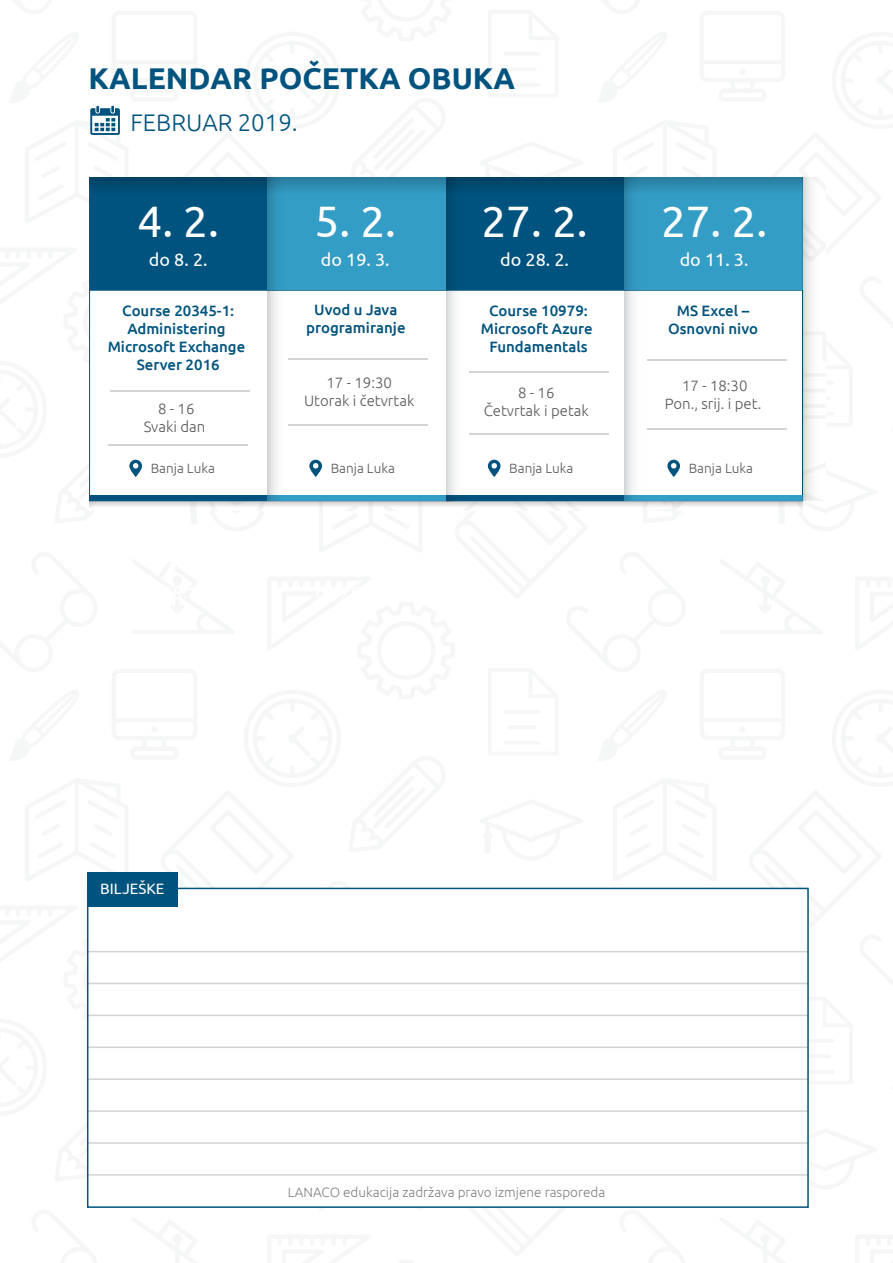
<style>
.page{position:relative;width:893px;height:1263px;background:#fff}
.page>*{position:absolute;margin:0;border:0;box-sizing:border-box;transform-origin:0 0}
.t1{font:43.95px "Ubuntu";color:#fff}
.t2{font:700 30px "Ubuntu";color:#00537e}
.t3{font:300 24px "Ubuntu";color:#00537e}
.t4{font:18px "Ubuntu";color:#fff}
.t5{font:500 15px/18px "Ubuntu";color:#00537e;text-align:center}
.t6{font:300 15px/18px "Ubuntu";color:#58595b;text-align:center}
.t7{font:15px "Ubuntu";color:#fff}
.t8{font:300 13.5px "Ubuntu";color:#808285}
.t9{font:300 13.5px "Ubuntu";color:#58595b}
</style>
<div class="page">
<svg style="left:90px;top:106px;width:30px;height:29px"></svg>
<div style="left:89px;top:290px;width:714px;height:211px;background:#fff;border:1px solid #00537e"></div>
<div style="left:90px;top:178px;width:178px;height:112px;background:#00537e"></div>
<div style="left:268px;top:178px;width:178px;height:112px;background:#349dc6"></div>
<div style="left:446px;top:178px;width:178px;height:112px;background:#00537e"></div>
<div style="left:624px;top:178px;width:178px;height:112px;background:#349dc6"></div>
<svg style="left:90px;top:501px;width:713px;height:9px"></svg>
<div style="left:89px;top:496px;width:179px;height:5px;background:#00537e"></div>
<div style="left:268px;top:496px;width:178px;height:5px;background:#349dc6"></div>
<div style="left:446px;top:496px;width:178px;height:5px;background:#00537e"></div>
<div style="left:624px;top:496px;width:179px;height:5px;background:#349dc6"></div>
<svg style="left:90px;top:178px;width:712px;height:23px"></svg>
<svg style="left:624px;top:178px;width:23px;height:323px"></svg>
<svg style="left:446px;top:178px;width:23px;height:323px"></svg>
<svg style="left:268px;top:178px;width:23px;height:323px"></svg>
<hr style="left:110px;top:390px;width:139px;height:2px;background:#d1d3d4">
<hr style="left:109px;top:444px;width:139px;height:2px;background:#d1d3d4">
<hr style="left:647px;top:360px;width:139px;height:1px;background:#d1d3d4">
<hr style="left:469px;top:371px;width:139px;height:2px;background:#d1d3d4">
<hr style="left:289px;top:358px;width:139px;height:2px;background:#d1d3d4">
<hr style="left:289px;top:425px;width:139px;height:1px;background:#d1d3d4">
<hr style="left:469px;top:433px;width:139px;height:1px;background:#d1d3d4">
<hr style="left:647px;top:428px;width:139px;height:2px;background:#d1d3d4">
<svg style="left:129px;top:460px;width:13px;height:17px"></svg>
<svg style="left:309px;top:460px;width:13px;height:17px"></svg>
<svg style="left:488px;top:460px;width:13px;height:17px"></svg>
<svg style="left:667px;top:460px;width:13px;height:17px"></svg>
<div style="left:803px;top:177px;width:22px;height:324px;background:linear-gradient(to right,#e3e3e5,#fff)"></div>
<hr style="left:88px;top:951px;width:720px;height:1px;background:#d1d3d4">
<hr style="left:88px;top:983px;width:720px;height:1px;background:#d1d3d4">
<hr style="left:88px;top:1015px;width:720px;height:1px;background:#d1d3d4">
<hr style="left:88px;top:1046px;width:720px;height:2px;background:#d1d3d4">
<hr style="left:88px;top:1078px;width:720px;height:2px;background:#d1d3d4">
<hr style="left:88px;top:1110px;width:720px;height:2px;background:#d1d3d4">
<hr style="left:88px;top:1142px;width:720px;height:2px;background:#d1d3d4">
<hr style="left:88px;top:1174px;width:720px;height:1px;background:#d1d3d4">
<div style="left:87px;top:888px;width:722px;height:320px;border:2px solid #00537e"></div>
<div style="left:87px;top:872px;width:90px;height:34px;background:#00537e"></div>
<h2 class="t2" style="left:89px;top:60px;width:428px">KALENDAR POČETKA OBUKA</h2>
<h3 class="t3" style="left:130px;top:108px;width:169px">FEBRUAR 2019.</h3>
<h1 class="t1" style="left:138px;top:194px;width:83px">4. 2.</h1>
<p class="t4" style="left:149px;top:248px;width:60px">do 8. 2.</p>
<h1 class="t1" style="left:481px;top:194px;width:108px">27. 2.</h1>
<h1 class="t1" style="left:661px;top:194px;width:108px">27. 2.</h1>
<h1 class="t1" style="left:315px;top:194px;width:83px">5. 2.</h1>
<p class="t4" style="left:321px;top:248px;width:70px">do 19. 3.</p>
<p class="t4" style="left:680px;top:248px;width:70px">do 11. 3.</p>
<p class="t4" style="left:500px;top:248px;width:70px">do 28. 2.</p>
<p class="t5" style="left:306px;top:300px;width:101px">Uvod u Java programiranje</p>
<p class="t5" style="left:108px;top:301px;width:139px">Course 20345-1:<br>Administering<br>Microsoft Exchange<br>Server 2016</p>
<p class="t5" style="left:668px;top:301px;width:92px">MS Excel –<br>Osnovni nivo</p>
<p class="t5" style="left:481px;top:301px;width:113px">Course 10979:<br>Microsoft Azure<br>Fundamentals</p>
<p class="t6" style="left:144px;top:399px;width:63px">8 - 16<br>Svaki dan</p>
<p class="t6" style="left:304px;top:373px;width:112px">17 - 19:30<br>Utorak i četvrtak</p>
<p class="t6" style="left:484px;top:384px;width:107px">8 - 16<br>Četvrtak i petak</p>
<p class="t6" style="left:665px;top:376px;width:98px">17 - 18:30<br>Pon., srij. i pet.</p>
<p class="t9" style="left:151px;top:460px;width:66px">Banja Luka</p>
<p class="t9" style="left:331px;top:460px;width:66px">Banja Luka</p>
<p class="t9" style="left:509px;top:460px;width:66px">Banja Luka</p>
<p class="t9" style="left:689px;top:460px;width:66px">Banja Luka</p>
<p class="t7" style="left:100px;top:879px;width:66px">BILJEŠKE</p>
<p class="t8" style="left:288px;top:1184px;width:319px">LANACO edukacija zadržava pravo izmjene rasporeda</p>
</div>
